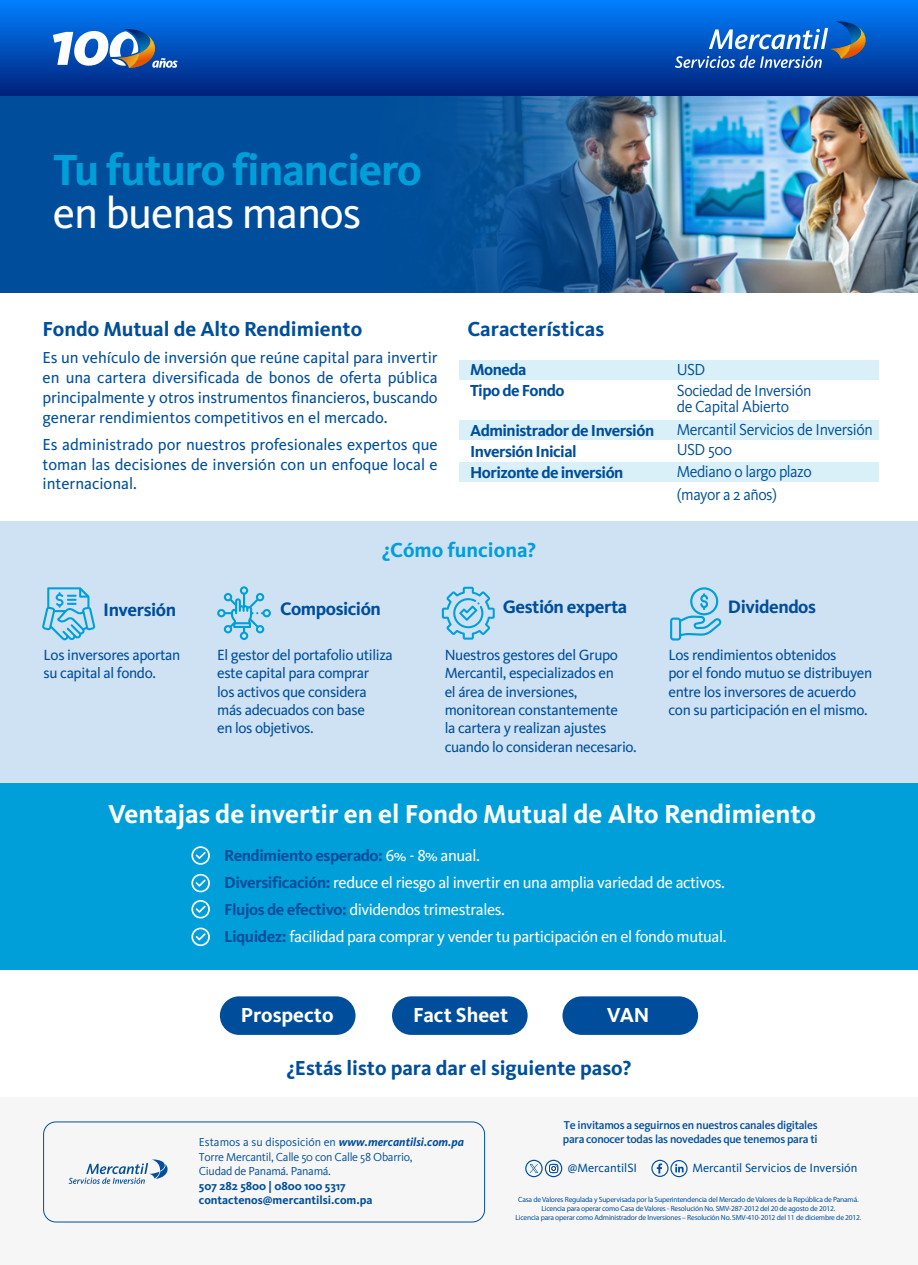
<style>
.page{position:relative;width:918px;height:1265px;background:#fff}
.page>*{position:absolute;margin:0;border:0;box-sizing:border-box;transform-origin:0 0}
.t1{font:700 45px "Kievit OT";letter-spacing:-.025em;color:#009fda}
.t2{font:45px "Kievit OT";letter-spacing:-.025em;color:#fff}
.t3{font:700 27px "Kievit OT";color:#fff}
.t4{font:700 21px "Kievit OT";color:#004e9b}
.t5{font:700 21px "Kievit OT";color:#fff}
.t6{font:700 21px "Kievit OT";color:#009fda}
.t7{font:700 18.75px "Kievit OT";letter-spacing:-.025em;color:#004e9b}
.t8{font:16.5px/19.8px "Kievit OT";color:#004e9b;text-align:justify}
.t9{font:16.5px/27px "Kievit OT";letter-spacing:-.025em;color:#fff}
.t10{font:16.5px/22.5px "Kievit OT";letter-spacing:-.025em;color:#004e9b;scale:.96 1}
.t11{font:700 16.5px/21px "Kievit OT";letter-spacing:-.03em;color:#004e9b}
.t12{font:15.3px/18.3px "Kievit OT";letter-spacing:-.025em;color:#004e9b}
.t13{font:12.45px "Kievit OT";color:#004e9b}
.t14{font:12px/14.4px "Kievit OT";letter-spacing:-.025em;color:#034f99}
.t15{font:700 12px/14.4px "Kievit OT";color:#034f99}
.t16{font:500 11.85px/14.1px "Kievit OT";letter-spacing:-.025em;color:#004e9b}
.t17{font:7.5px/9px "Myriad Pro";letter-spacing:-.025em;color:#034f99;text-align:center}
.s1{font-weight:700;color:#004e9b}
.s2{font-weight:700;font-style:italic}
</style>
<div class="page">
<div style="left:0;top:521px;width:918px;height:262px;background:#cfe2f3"></div>
<div style="left:0;top:783px;width:918px;height:186px;background:#009fda"></div>
<div style="left:459px;top:360px;width:420px;height:19px;background:#d9f0f9"></div>
<div style="left:459px;top:420px;width:420px;height:20px;background:#d9f0f9"></div>
<div style="left:459px;top:462px;width:420px;height:20px;background:#d9f0f9"></div>
<img style="left:0;top:95px;width:918px;height:197px">
<div style="left:0;top:0;width:918px;height:95px;background:linear-gradient(to bottom,#0080ff,#00227b)"></div>
<svg style="left:53px;top:29px;width:125px;height:39px"></svg>
<svg style="left:675px;top:21px;width:191px;height:47px;background:#3271c3"></svg>
<svg style="left:217px;top:586px;width:54px;height:54px"></svg>
<svg style="left:442px;top:587px;width:53px;height:52px"></svg>
<svg style="left:670px;top:587px;width:52px;height:53px"></svg>
<svg style="left:42px;top:587px;width:53px;height:54px"></svg>
<div style="left:220px;top:996px;width:136px;height:39px;background:#004e9b;border-radius:19px"></div>
<div style="left:392px;top:996px;width:136px;height:39px;background:#004e9b;border-radius:19px"></div>
<div style="left:562px;top:996px;width:136px;height:39px;background:#004e9b;border-radius:19px"></div>
<div style="left:0;top:1097px;width:918px;height:167px;background:#f6f6f6"></div>
<svg style="left:69px;top:1159px;width:99px;height:24px"></svg>
<div style="left:43px;top:1121px;width:442px;height:101px;border:1px solid #034f99;border-radius:12px"></div>
<svg style="left:525px;top:1159px;width:37px;height:18px"></svg>
<svg style="left:651px;top:1159px;width:37px;height:18px"></svg>
<svg style="left:191px;top:846px;width:19px;height:18px"></svg>
<svg style="left:191px;top:874px;width:19px;height:18px"></svg>
<svg style="left:191px;top:900px;width:19px;height:18px"></svg>
<svg style="left:191px;top:927px;width:19px;height:19px"></svg>
<h1 class="t1" style="left:53px;top:144px;width:370px">Tu futuro financiero</h1>
<h1 class="t2" style="left:53px;top:188px;width:310px">en buenas manos</h1>
<h3 class="t4" style="left:43px;top:317px;width:321px">Fondo Mutual de Alto Rendimiento</h3>
<p class="t8" style="left:43px;top:348px;width:397px">Es un vehículo de inversión que reúne capital para invertir en una cartera diversificada de bonos de oferta pública principalmente y otros instrumentos financieros, buscando generar rendimientos competitivos en el mercado.</p>
<p class="t8" style="left:43px;top:434px;width:397px">Es administrado por nuestros profesionales expertos que toman las decisiones de inversión con un enfoque local e internacional.</p>
<h3 class="t4" style="left:467px;top:317px;width:138px">Características</h3>
<p class="t11" style="left:470px;top:359px;width:96px">Moneda<br>Tipo de Fondo</p>
<p class="t11" style="left:470px;top:419px;width:186px">Administrador de Inversión<br>Inversión Inicial<br>Horizonte de inversión</p>
<p class="t7" style="left:103px;top:598px;width:74px">Inversión</p>
<p class="t12" style="left:44px;top:645px;width:138px">Los inversores aportan su capital al fondo.</p>
<h3 class="t6" style="left:382px;top:537px;width:156px">¿Cómo funciona?</h3>
<p class="t7" style="left:280px;top:597px;width:102px">Composición</p>
<p class="t12" style="left:217px;top:645px;width:177px">El gestor del portafolio utiliza este capital para comprar<br>los activos que considera más adecuados con base<br>en los objetivos.</p>
<p class="t7" style="left:503px;top:596px;width:126px">Gestión experta</p>
<p class="t12" style="left:445px;top:645px;width:194px">Nuestros gestores del Grupo<br>Mercantil, especializados en<br>el área de inversiones, monitorean constantemente<br>la cartera y realizan ajustes cuando lo consideran necesario.</p>
<p class="t10" style="left:677px;top:359px;width:142px;line-height:21px">USD<br>Sociedad de Inversión</p>
<p class="t10" style="left:677px;top:396px;width:206px">de Capital Abierto<br>Mercantil Servicios de Inversión</p>
<p class="t10" style="left:677px;top:438px;width:142px">USD 500<br>Mediano o largo plazo (mayor a 2 años)</p>
<p class="t7" style="left:728px;top:596px;width:89px">Dividendos</p>
<p class="t12" style="left:669px;top:645px;width:205px">Los rendimientos obtenidos<br>por el fondo mutuo se distribuyen entre los inversores de acuerdo con su participación en el mismo.</p>
<h2 class="t3" style="left:108px;top:798px;width:709px">Ventajas de invertir en el Fondo Mutual de Alto Rendimiento</h2>
<p class="t9" style="left:224px;top:842px;width:504px"><span class="s1">Rendimiento esperado:</span> 6% - 8% anual.<br><span class="s1">Diversificación:</span> reduce el riesgo al invertir en una amplia variedad de activos.<br><span class="s1">Flujos de efectivo:</span> dividendos trimestrales.<br><span class="s1">Liquidez:</span> facilidad para comprar y vender tu participación en el fondo mutual.</p>
<h3 class="t5" style="left:241px;top:1002px;width:94px">Prospecto</h3>
<h3 class="t5" style="left:413px;top:1002px;width:97px">Fact Sheet</h3>
<h3 class="t5" style="left:607px;top:1002px;width:44px">VAN</h3>
<h3 class="t4" style="left:287px;top:1055px;width:346px">¿Estás listo para dar el siguiente paso?</h3>
<p class="t14" style="left:199px;top:1135px;width:267px">Estamos a su disposición en <span class="s2">www.mercantilsi.com.pa<br></span>Torre Mercantil, Calle 50 con Calle 58 Obarrio,<br>Ciudad de Panamá. Panamá.</p>
<p class="t15" style="left:199px;top:1178px;width:175px">507 282 5800 | 0800 100 5317 contactenos@mercantilsi.com.pa</p>
<p class="t16" style="left:563px;top:1117px;width:256px">Te invitamos a seguirnos en nuestros canales digitales para conocer todas las novedades que tenemos para ti</p>
<p class="t13" style="left:568px;top:1160px;width:71px">@MercantilSI</p>
<p class="t13" style="left:692px;top:1160px;width:167px">Mercantil Servicios de Inversión</p>
<p class="t17" style="left:516px;top:1195px;width:347px">Casa de Valores Regulada y Supervisada por la Superintendencia del Mercado de Valores de la República de Panamá.<br>Licencia para operar como Casa de Valores - Resolución No. SMV-287-2012 del 20 de agosto de 2012.<br>Licencia para operar como Administrador de Inversiones – Resolución No. SMV-410-2012 del 11 de diciembre de 2012.</p>
</div>
